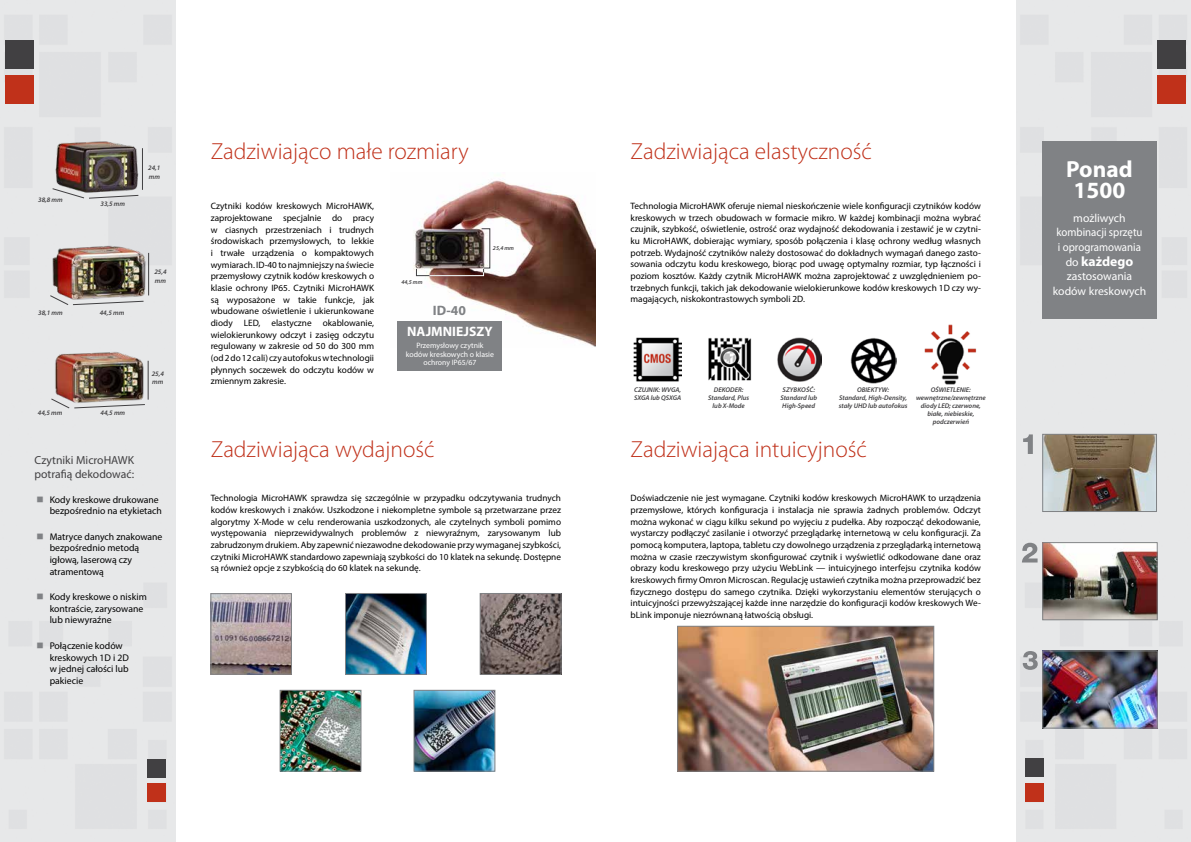
<style>
.page{position:relative;width:1191px;height:842px;background:#fff}
.page>*{position:absolute;margin:0;border:0;box-sizing:border-box;transform-origin:0 0}
.t1{font:300 23.3px "Myriad Pro";color:#c0311a}
.t2{font:700 23.3px/21.4px "Myriad Pro";color:#fff;text-align:center}
.t3{font:700 13.6px "Myriad Pro";color:#fff}
.t4{font:700 13.6px "Myriad Pro";color:#808285}
.t5{font:11.7px/14.6px "Myriad Pro";color:#fff;text-align:center}
.t6{font:11.7px/14px "Myriad Pro";color:#414042}
.t7{font:9.7px/11.7px "Myriad Pro";color:#000}
.t8{font:9.2px/11.7px "Myriad Pro";color:#000;text-align:justify}
.t9{font:7.8px/8.8px "Myriad Pro";color:#fff;text-align:center}
.t10{font:italic 600 6.8px/8.2px "Myriad Pro";color:#414042}
.t11{font:italic 600 5.8px "Myriad Pro";color:#414042}
.s1{font-weight:400;font-size:11.7px}
</style>
<div class="page">
<div style="left:0;top:0;width:175px;height:842px;background:#e7e8e9"></div>
<img style="left:52px;top:135px;width:90px;height:62px">
<img style="left:50px;top:240px;width:98px;height:62px">
<img style="left:52px;top:346px;width:94px;height:60px">
<div style="left:5px;top:40px;width:28px;height:29px;background:#414042"></div>
<div style="left:5px;top:75px;width:28px;height:29px;background:#c0311a"></div>
<div style="left:148px;top:784px;width:18px;height:18px;background:#c0311a"></div>
<div style="left:148px;top:759px;width:18px;height:18px;background:#414042"></div>
<img style="left:413px;top:180px;width:182px;height:167px">
<div style="left:416px;top:269px;width:68px;height:7px;border:1px solid #414042"></div>
<img style="left:429px;top:228px;width:61px;height:48px">
<hr style="left:148px;top:361px;width:1px;height:39px;background:#414042">
<svg style="left:51px;top:398px;width:94px;height:11px"></svg>
<hr style="left:148px;top:253px;width:1px;height:42px;background:#414042">
<svg style="left:50px;top:295px;width:94px;height:10px"></svg>
<hr style="left:142px;top:148px;width:1px;height:42px;background:#414042">
<svg style="left:52px;top:188px;width:87px;height:11px"></svg>
<img style="left:213px;top:595px;width:77px;height:77px">
<div style="left:211px;top:593px;width:81px;height:81px;border:1px solid #808285"></div>
<img style="left:347px;top:595px;width:77px;height:78px">
<div style="left:345px;top:593px;width:81px;height:82px;border:1px solid #808285"></div>
<img style="left:482px;top:595px;width:77px;height:78px">
<div style="left:480px;top:593px;width:81px;height:82px;border:1px solid #808285"></div>
<img style="left:282px;top:692px;width:77px;height:77px">
<div style="left:280px;top:690px;width:81px;height:81px;border:1px solid #808285"></div>
<img style="left:416px;top:692px;width:77px;height:77px">
<div style="left:414px;top:690px;width:81px;height:81px;border:1px solid #808285"></div>
<div style="left:397px;top:321px;width:105px;height:50px;background:#808285"></div>
<div style="left:1016px;top:0;width:175px;height:842px;background:#e7e8e9"></div>
<div style="left:1025px;top:784px;width:18px;height:18px;background:#c0311a"></div>
<div style="left:1025px;top:759px;width:18px;height:18px;background:#414042"></div>
<div style="left:1157px;top:40px;width:29px;height:29px;background:#414042"></div>
<div style="left:1157px;top:75px;width:29px;height:29px;background:#c0311a"></div>
<div style="left:1042px;top:141px;width:114px;height:178px;background:#808285"></div>
<img style="left:1044px;top:436px;width:110px;height:74px">
<div style="left:1042px;top:434px;width:114px;height:78px;border:1px solid #808285"></div>
<svg style="left:1023px;top:434px;width:9px;height:20px"></svg>
<img style="left:1044px;top:544px;width:111px;height:74px">
<div style="left:1042px;top:542px;width:115px;height:78px;border:1px solid #808285"></div>
<svg style="left:1022px;top:543px;width:15px;height:19px"></svg>
<img style="left:1044px;top:653px;width:111px;height:73px">
<div style="left:1042px;top:651px;width:115px;height:77px;border:1px solid #808285"></div>
<svg style="left:1022px;top:651px;width:15px;height:19px"></svg>
<img style="left:679px;top:628px;width:253px;height:141px">
<div style="left:677px;top:626px;width:257px;height:145px;border:1px solid #808285"></div>
<img style="left:633px;top:337px;width:49px;height:45px">
<img style="left:777px;top:337px;width:45px;height:45px">
<img style="left:708px;top:337px;width:44px;height:44px">
<img style="left:850px;top:338px;width:46px;height:46px">
<img style="left:924px;top:324px;width:53px;height:61px">
<svg style="left:37px;top:496px;width:6px;height:6px"></svg>
<svg style="left:37px;top:533px;width:6px;height:6px"></svg>
<svg style="left:37px;top:594px;width:6px;height:5px"></svg>
<svg style="left:37px;top:642px;width:6px;height:6px"></svg>
<p class="t10" style="left:38px;top:195px;width:26px">38,8 mm</p>
<p class="t10" style="left:100px;top:199px;width:26px">33,5 mm</p>
<p class="t10" style="left:148px;top:164px;width:14px">24,1 mm</p>
<p class="t10" style="left:38px;top:309px;width:26px">38,1 mm</p>
<p class="t10" style="left:100px;top:309px;width:26px">44,5 mm</p>
<p class="t10" style="left:154px;top:268px;width:14px">25,4 mm</p>
<p class="t10" style="left:38px;top:409px;width:26px">44,5 mm</p>
<p class="t10" style="left:100px;top:409px;width:26px">44,5 mm</p>
<p class="t6" style="left:35px;top:453px;width:101px">Czytniki MicroHAWK potrafią dekodować:</p>
<p class="t10" style="left:152px;top:369px;width:14px">25,4 mm</p>
<p class="t7" style="left:50px;top:493px;width:114px">Kody kreskowe drukowane bezpośrednio na etykietach</p>
<p class="t7" style="left:50px;top:530px;width:114px">Matryce danych znakowane bezpośrednio metodą igłową, laserową czy atramentową</p>
<p class="t7" style="left:50px;top:591px;width:99px">Kody kreskowe o niskim kontraście, zarysowane lub niewyraźne</p>
<p class="t7" style="left:50px;top:640px;width:81px">Połączenie kodów kreskowych 1D i 2D w jednej całości lub pakiecie</p>
<h1 class="t1" style="left:211px;top:137px;width:259px">Zadziwiająco małe rozmiary</h1>
<p class="t8" style="left:211px;top:200px;width:165px">Czytniki kodów kreskowych MicroHAWK, zaprojektowane specjalnie do pracy w ciasnych przestrzeniach i trudnych środowiskach przemysłowych, to lekkie i trwałe urządzenia o kompaktowych wymiarach. ID-40 to najmniejszy na świecie przemysłowy czytnik kodów kreskowych o klasie ochrony IP65. Czytniki MicroHAWK są wyposażone w takie funkcje, jak wbudowane oświetlenie i ukierunkowane diody LED, elastyczne okablowanie, wielokierunkowy odczyt i zasięg odczytu regulowany w zakresie od 50 do 300 mm (od 2 do 12 cali) czy autofokus w technologii płynnych soczewek do odczytu kodów w zmiennym zakresie.</p>
<p class="t11" style="left:401px;top:279px;width:23px">44,5 mm</p>
<h2 class="t4" style="left:433px;top:301px;width:35px">ID-40</h2>
<p class="t11" style="left:493px;top:245px;width:23px">25,4 mm</p>
<h2 class="t3" style="left:407px;top:323px;width:87px">NAJMNIEJSZY</h2>
<p class="t9" style="left:406px;top:341px;width:89px">Przemysłowy czytnik kodów kreskowych o klasie ochrony IP65/67</p>
<h1 class="t1" style="left:211px;top:435px;width:225px">Zadziwiająca wydajność</h1>
<p class="t8" style="left:211px;top:492px;width:352px">Technologia MicroHAWK sprawdza się szczególnie w przypadku odczytywania trudnych kodów kreskowych i znaków. Uszkodzone i niekompletne symbole są przetwarzane przez algorytmy X-Mode w celu renderowania uszkodzonych, ale czytelnych symboli pomimo występowania nieprzewidywalnych problemów z niewyraźnym, zarysowanym lub zabrudzonym drukiem. Aby zapewnić niezawodne dekodowanie przy wymaganej szybkości, czytniki MicroHAWK standardowo zapewniają szybkości do 10 klatek na sekundę. Dostępne są również opcje z szybkością do 60 klatek na sekundę.</p>
<h1 class="t1" style="left:630px;top:137px;width:243px">Zadziwiająca elastyczność</h1>
<p class="t8" style="left:630px;top:200px;width:352px">Technologia MicroHAWK oferuje niemal nieskończenie wiele konfiguracji czytników kodów kreskowych w trzech obudowach w formacie mikro. W każdej kombinacji można wybrać czujnik, szybkość, oświetlenie, ostrość oraz wydajność dekodowania i zestawić je w czytni&shy;ku MicroHAWK, dobierając wymiary, sposób połączenia i klasę ochrony według własnych potrzeb. Wydajność czytników należy dostosować do dokładnych wymagań danego zasto&shy;sowania odczytu kodu kreskowego, biorąc pod uwagę optymalny rozmiar, typ łączności i poziom kosztów. Każdy czytnik MicroHAWK można zaprojektować z uwzględnieniem po&shy;trzebnych funkcji, takich jak dekodowanie wielokierunkowe kodów kreskowych 1D czy wy&shy;magających, niskokontrastowych symboli 2D.</p>
<p class="t10" style="left:780px;top:385px;width:38px;text-align:center">SZYBKOŚĆ:<br>Standard lub<br>High‑Speed</p>
<p class="t10" style="left:838px;top:385px;width:70px;text-align:center">OBIEKTYW:<br>Standard, High-Density, stały UHD lub autofokus</p>
<p class="t10" style="left:634px;top:385px;width:49px">CZUJNIK: WVGA,<br>SXGA lub QSXGA</p>
<p class="t10" style="left:708px;top:385px;width:42px;text-align:center">DEKODER:<br>Standard, Plus lub X-Mode</p>
<p class="t10" style="left:916px;top:385px;width:71px;text-align:center">OŚWIETLENIE: wewnętrzne/zewnętrzne diody LED; czerwone, białe, niebieskie, podczerwień</p>
<h1 class="t1" style="left:630px;top:435px;width:238px">Zadziwiająca intuicyjność</h1>
<p class="t8" style="left:630px;top:492px;width:352px">Doświadczenie nie jest wymagane. Czytniki kodów kreskowych MicroHAWK to urządzenia przemysłowe, których konfiguracja i instalacja nie sprawia żadnych problemów. Odczyt można wykonać w ciągu kilku sekund po wyjęciu z pudełka. Aby rozpocząć dekodowanie, wystarczy podłączyć zasilanie i otworzyć przeglądarkę internetową w celu konfiguracji. Za pomocą komputera, laptopa, tabletu czy dowolnego urządzenia z przeglądarką internetową można w czasie rzeczywistym skonfigurować czytnik i wyświetlić odkodowane dane oraz obrazy kodu kreskowego przy użyciu WebLink — intuicyjnego interfejsu czytnika kodów kreskowych firmy Omron Microscan. Regulację ustawień czytnika można przeprowadzić bez fizycznego dostępu do samego czytnika. Dzięki wykorzystaniu elementów sterujących o intuicyjności przewyższającej każde inne narzędzie do konfiguracji kodów kreskowych We&shy;bLink imponuje niezrównaną łatwością obsługi.</p>
<h1 class="t2" style="left:1066px;top:158px;width:68px">Ponad<br>1500</h1>
<p class="t5" style="left:1056px;top:210px;width:88px">możliwych kombinacji sprzętu i oprogramowania</p>
<h2 class="t3" style="left:1065px;top:252px;width:69px"><span class="s1">do</span> każdego</h2>
<p class="t5" style="left:1052px;top:269px;width:95px">zastosowania kodów kreskowych</p>
</div>
